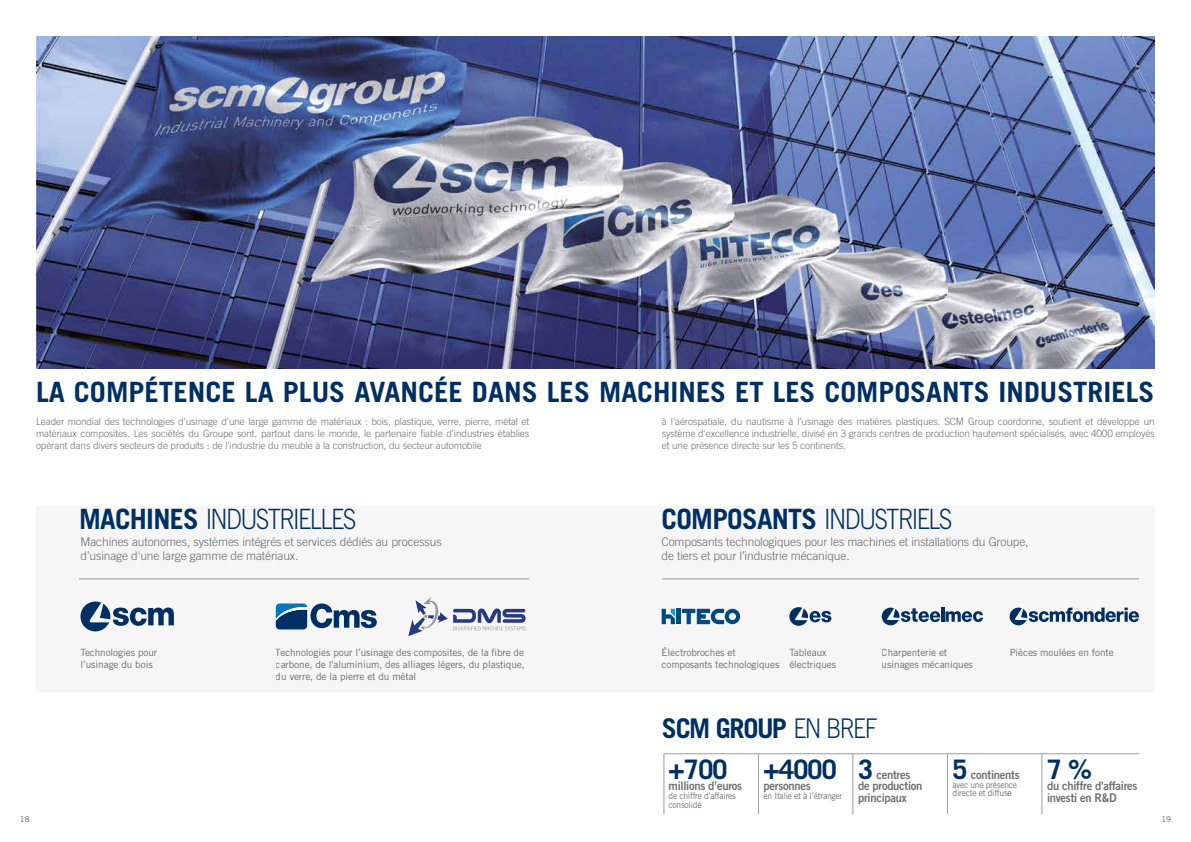
<style>
.page{position:relative;width:1191px;height:842px;background:#fff}
.page>*{position:absolute;margin:0;border:0;box-sizing:border-box;transform-origin:0 0}
.t1{font:700 28px "Trade Gothic LT Std";color:#003063}
.t2{font:300 28px "Trade Gothic LT Std";letter-spacing:-.065em;color:#003063;scale:.85 1}
.t3{font:700 27.1px "Trade Gothic LT Std";letter-spacing:-.05em;color:#003063}
.t4{font:700 26.9px "Trade Gothic LT Std";letter-spacing:-.025em;color:#003063}
.t5{font:300 12px/14px "Trade Gothic LT Std";letter-spacing:-.01em;color:#706f6f}
.t6{font:11.9px/11.9px "Trade Gothic LT Std Bd 2";letter-spacing:-.025em;color:#706f6f;scale:.94 1}
.t7{font:300 10px/12px "Trade Gothic LT Std";letter-spacing:-.01em;color:#706f6f;text-align:justify}
.t8{font:10px/12px "Trade Gothic LT Std";letter-spacing:-.01em;color:#706f6f}
.t9{font:9px/9px "Trade Gothic LT Std";letter-spacing:-.025em;color:#706f6f;scale:.94 1}
.t10{font:8px "Trade Gothic LT Std";color:#646363}
.s1{font-weight:700}
.s2{font-weight:300}
.s3{color:#646363}
</style>
<div class="page">
<div style="left:36px;top:506px;width:1119px;height:186px;background:#f6f6f6"></div>
<img style="left:36px;top:36px;width:1119px;height:332px">
<svg style="left:80px;top:601px;width:94px;height:30px"></svg>
<svg style="left:881px;top:608px;width:102px;height:17px"></svg>
<svg style="left:1009px;top:608px;width:130px;height:17px"></svg>
<svg style="left:789px;top:607px;width:42px;height:19px"></svg>
<svg style="left:661px;top:609px;width:14px;height:15px"></svg>
<hr style="left:676px;top:609px;width:4px;height:15px;background:#004982">
<svg style="left:682px;top:609px;width:58px;height:15px"></svg>
<hr style="left:662px;top:579px;width:477px;height:1px;background:#9d9d9c">
<hr style="left:79px;top:579px;width:450px;height:1px;background:#9d9d9c">
<hr style="left:664px;top:754px;width:1px;height:60px;background:#9d9d9c">
<hr style="left:758px;top:754px;width:1px;height:60px;background:#9d9d9c">
<hr style="left:852px;top:754px;width:1px;height:60px;background:#9d9d9c">
<hr style="left:947px;top:754px;width:1px;height:60px;background:#9d9d9c">
<hr style="left:1041px;top:754px;width:1px;height:60px;background:#9d9d9c">
<hr style="left:664px;top:753px;width:475px;height:1px;background:#9d9d9c">
<svg style="left:276px;top:603px;width:101px;height:26px"></svg>
<svg style="left:408px;top:597px;width:118px;height:39px"></svg>
<h1 class="t1" style="left:36px;top:375px;width:1119px">LA COMPÉTENCE LA PLUS AVANCÉE DANS LES MACHINES ET LES COMPOSANTS INDUSTRIELS</h1>
<p class="t7" style="left:36px;top:416px;width:495px">Leader mondial des technologies d’usinage d'une large gamme de matériaux : bois, plastique, verre, pierre, métal et matériaux composites. Les sociétés du Groupe sont, partout dans le monde, le partenaire fiable d'industries établies opérant dans divers secteurs de produits : de l'industrie du meuble à la construction, du secteur automobile</p>
<p class="t7" style="left:662px;top:416px;width:494px">à l'aérospatiale, du nautisme à l’usinage des matières plastiques. SCM Group coordonne, soutient et développe un système d'excellence industrielle, divisé en 3 grands centres de production hautement spécialisés, avec 4000 employés et une présence directe sur les 5 continents.</p>
<h1 class="t2" style="left:79px;top:503px;width:328px"><span class="s1">MACHINES</span> INDUSTRIELLES</h1>
<p class="t5" style="left:80px;top:535px;width:363px">Machines autonomes, systèmes intégrés et services dédiés au processus d’usinage d'une large gamme de matériaux.</p>
<h1 class="t2" style="left:661px;top:503px;width:344px"><span class="s1">COMPOSANTS</span> INDUSTRIELS</h1>
<p class="t5" style="left:661px;top:535px;width:368px">Composants technologiques pour les machines et installations du Groupe, de tiers et pour l’industrie mécanique.</p>
<p class="t8" style="left:661px;top:646px;width:119px">Électrobroches et composants technologiques</p>
<p class="t8" style="left:80px;top:646px;width:78px">Technologies pour l’usinage du bois</p>
<p class="t8" style="left:276px;top:646px;width:250px;text-align:justify">Technologies pour l’usinage des composites, de la fibre de carbone, de l'aluminium, des alliages légers, du plastique, du verre, de la pierre et du métal</p>
<p class="t8" style="left:881px;top:646px;width:93px">Charpenterie et usinages mécaniques</p>
<p class="t8" style="left:789px;top:646px;width:39px">Tableaux</p>
<p class="t8" style="left:1009px;top:646px;width:106px">Pièces moulées en fonte</p>
<p class="t8" style="left:789px;top:658px;width:48px">électriques</p>
<h2 class="t3" style="left:662px;top:711px;width:217px">SCM GROUP <span class="s2">EN BREF</span></h2>
<h3 class="t4" style="left:668px;top:752px;width:60px">+700</h3>
<p class="t6" style="left:668px;top:780px;width:80px">millions d’euros</p>
<p class="t9" style="left:668px;top:792px;width:73px">de chiffre d'affaires consolidé</p>
<h3 class="t4" style="left:763px;top:752px;width:75px">+4000</h3>
<p class="t6" style="left:763px;top:780px;width:52px">personnes</p>
<p class="t9" style="left:763px;top:792px;width:85px">en Italie et à l’étranger</p>
<h3 class="t4" style="left:858px;top:752px;width:16px">3</h3>
<p class="t6" style="left:858px;top:768px;width:70px;text-indent:18px">centres de production principaux</p>
<h3 class="t4" style="left:952px;top:752px;width:16px">5</h3>
<p class="t6" style="left:971px;top:768px;width:53px">continents</p>
<p class="t9" style="left:952px;top:780px;width:70px">avec une présence directe et diffus<span class="s3">e</span></p>
<h3 class="t4" style="left:1047px;top:752px;width:46px">7 %</h3>
<p class="t6" style="left:1047px;top:780px;width:98px">du chiffre d'affaires investi en R&amp;D</p>
<p class="t10" style="left:20px;top:814px;width:11px">18</p>
<p class="t10" style="left:1161px;top:814px;width:11px">19</p>
</div>
